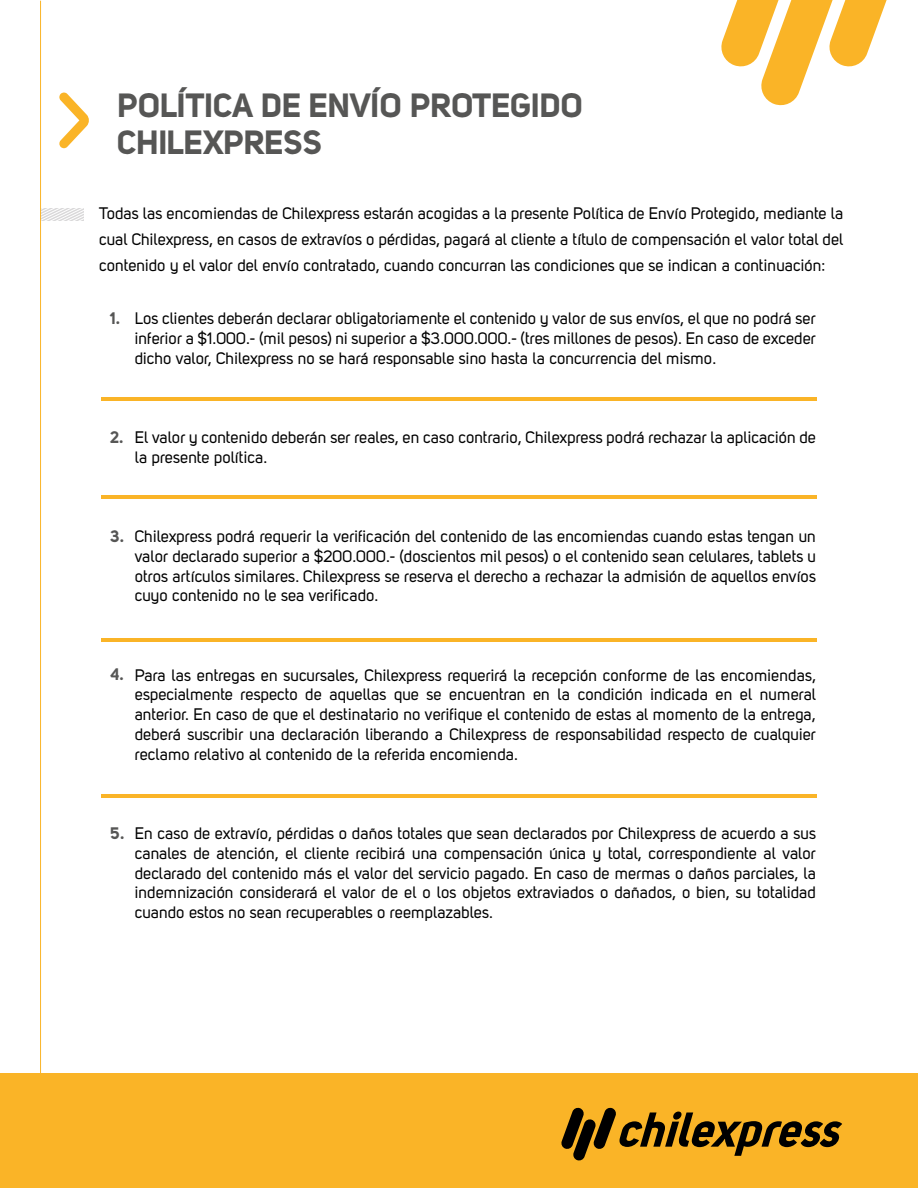
<style>
.page{position:relative;width:918px;height:1188px;background:#fff}
.page>*{position:absolute;margin:0;border:0;box-sizing:border-box;transform-origin:0 0}
.t1{font:33.15px/36.9px "Uni Sans Bold";color:#565655}
.t2{font:16.5px/19.8px "Uni Sans Regular";color:#000;text-align:justify}
.t3{font:16.5px "Uni Sans Bold";color:#565655}
</style>
<div class="page">
<div style="left:0;top:1073px;width:918px;height:115px;background:#fab427"></div>
<svg style="left:721px;top:0;width:166px;height:106px"></svg>
<svg style="left:41px;top:208px;width:43px;height:13px"></svg>
<svg style="left:59px;top:92px;width:30px;height:56px"></svg>
<hr style="left:101px;top:397px;width:716px;height:3px;background:#fab427">
<hr style="left:101px;top:496px;width:716px;height:3px;background:#fab427">
<hr style="left:101px;top:638px;width:716px;height:4px;background:#fab427">
<hr style="left:101px;top:794px;width:716px;height:3px;background:#fab427">
<svg style="left:561px;top:1107px;width:281px;height:54px"></svg>
<hr style="left:40px;top:1px;width:1px;height:1104px;background:#fab427">
<h1 class="t1" style="left:118px;top:86px;width:467px">POLÍTICA DE ENVÍO PROTEGIDO<br>CHILEXPRESS</h1>
<p class="t2" style="left:99px;top:201px;width:746px;line-height:25.8px">Todas las encomiendas de Chilexpress estarán acogidas a la presente Política de Envío Protegido, mediante la cual Chilexpress, en casos de extravíos o pérdidas, pagará al cliente a título de compensación el valor total del contenido y el valor del envío contratado, cuando concurran las condiciones que se indican a continuación:</p>
<p class="t2" style="left:135px;top:308px;width:683px">Los clientes deberán declarar obligatoriamente el contenido y valor de sus envíos, el que no podrá ser inferior a $1.000.- (mil pesos) ni superior a $3.000.000.- (tres millones de pesos). En caso de exceder dicho valor, Chilexpress no se hará responsable sino hasta la concurrencia del mismo.</p>
<p class="t3" style="left:110px;top:308px;width:11px">1.</p>
<p class="t3" style="left:110px;top:427px;width:15px">2.</p>
<p class="t2" style="left:135px;top:427px;width:683px">El valor y contenido deberán ser reales, en caso contrario, Chilexpress podrá rechazar la aplicación de la presente política.</p>
<p class="t3" style="left:110px;top:526px;width:15px">3.</p>
<p class="t2" style="left:135px;top:526px;width:683px">Chilexpress podrá requerir la verificación del contenido de las encomiendas cuando estas tengan un valor declarado superior a $200.000.- (doscientos mil pesos) o el contenido sean celulares, tablets u otros artículos similares. Chilexpress se reserva el derecho a rechazar la admisión de aquellos envíos cuyo contenido no le sea verificado.</p>
<p class="t3" style="left:110px;top:664px;width:15px">4.</p>
<p class="t2" style="left:135px;top:665px;width:683px">Para las entregas en sucursales, Chilexpress requerirá la recepción conforme de las encomiendas, especialmente respecto de aquellas que se encuentran en la condición indicada en el numeral anterior. En caso de que el destinatario no verifique el contenido de estas al momento de la entrega, deberá suscribir una declaración liberando a Chilexpress de responsabilidad respecto de cualquier reclamo relativo al contenido de la referida encomienda.</p>
<p class="t3" style="left:110px;top:823px;width:16px">5.</p>
<p class="t2" style="left:135px;top:823px;width:683px">En caso de extravío, pérdidas o daños totales que sean declarados por Chilexpress de acuerdo a sus canales de atención, el cliente recibirá una compensación única y total, correspondiente al valor declarado del contenido más el valor del servicio pagado. En caso de mermas o daños parciales, la indemnización considerará el valor de el o los objetos extraviados o dañados, o bien, su totalidad cuando estos no sean recuperables o reemplazables.</p>
</div>
